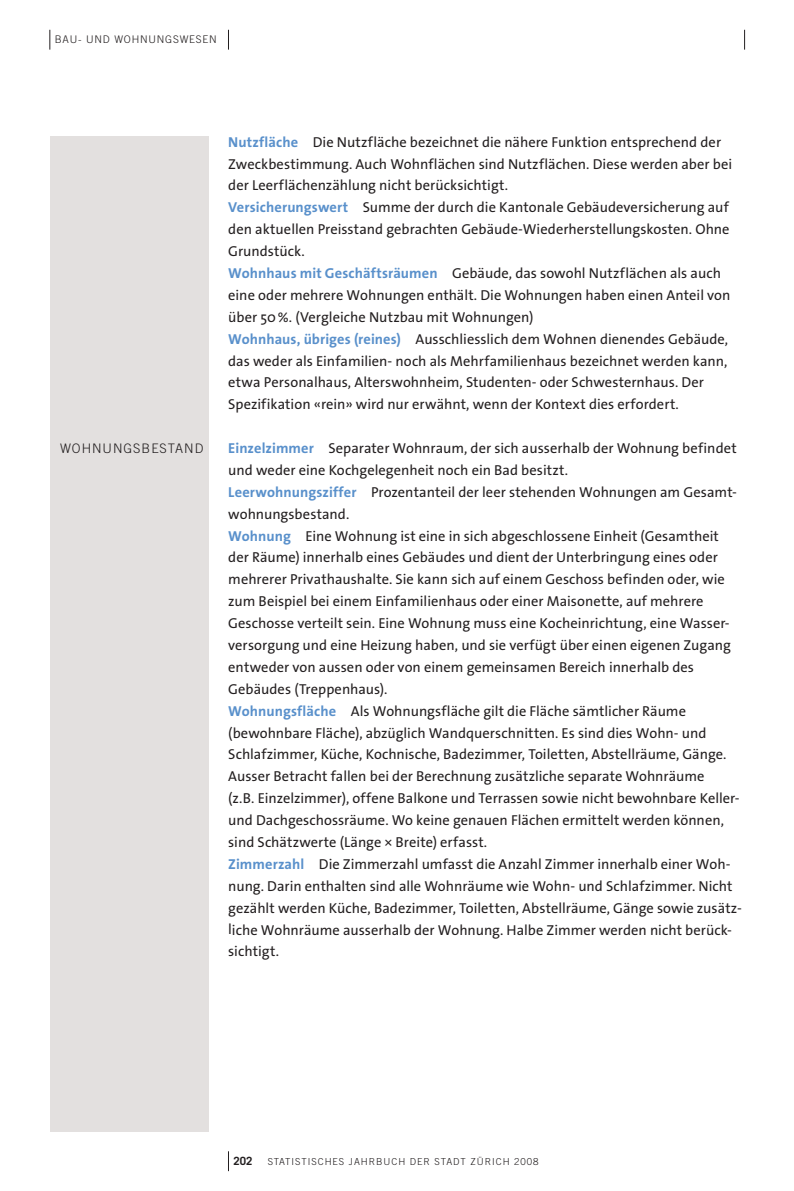
<style>
.page{position:relative;width:794px;height:1191px;background:#fff}
.page>*{position:absolute;margin:0;border:0;box-sizing:border-box;transform-origin:0 0}
.t1{font:14.35px/21.9px "The Sans OT5 Plain";color:#231f20}
.t2{font:300 13.12px "Trade Gothic LT Std";letter-spacing:.075em;color:#231f20}
.t3{font:700 11.38px "Trade Gothic LT Std";color:#231f20}
.t4{font:300 10.5px "Trade Gothic LT Std";letter-spacing:.075em;color:#231f20}
.t5{font:300 9.62px "Trade Gothic LT Std";letter-spacing:.1em;color:#231f20}
.s1{font-family:"The Sans OT7";font-weight:700;color:#5990cb}
</style>
<div class="page">
<div style="left:50px;top:136px;width:158px;height:995px;background:#e3e0df"></div>
<svg style="left:228px;top:1151px;width:1px;height:20px"></svg>
<svg style="left:50px;top:30px;width:1px;height:20px"></svg>
<svg style="left:228px;top:30px;width:1px;height:20px"></svg>
<svg style="left:744px;top:30px;width:1px;height:20px"></svg>
<p class="t4" style="left:55px;top:33px;width:94px">BAU- UN D WOHNUNG</p>
<p class="t4" style="left:173px;top:33px;width:37px">SWESEN</p>
<p class="t1" style="left:228px;top:131px;width:505px"><span class="s1">Nutzfläche</span> Die Nutzfläche bezeichnet die nähere Funktion entsprechend der Zweckbestimmung. Auch Wohnflächen sind Nutzflächen. Diese werden aber bei der Leerflächenzählung nicht berücksichtigt.<br><span class="s1">Versicherungswert</span> Summe der durch die Kantonale Gebäudeversicherung auf den aktuellen Preisstand gebrachten Gebäude-Wiederherstellungskosten. Ohne Grundstück.<br><span class="s1">Wohnhaus mit Geschäftsräumen</span> Gebäude, das sowohl Nutzflächen als auch eine oder mehrere Wohnungen enthält. Die Wohnungen haben einen Anteil von über 50%. (Vergleiche Nutzbau mit Wohnungen)<br><span class="s1">Wohnhaus, übriges (reines)</span> Ausschliesslich dem Wohnen dienendes Gebäude, das weder als Einfamilien- noch als Mehrfamilienhaus bezeichnet werden kann, etwa Personalhaus, Alterswohnheim, Studenten- oder Schwesternhaus. Der Spezifikation «rein» wird nur erwähnt, wenn der Kontext dies erfordert.</p>
<p class="t2" style="left:60px;top:440px;width:43px">WOHNUNG</p>
<p class="t2" style="left:133px;top:440px;width:72px">SBESTAN D</p>
<p class="t1" style="left:228px;top:437px;width:515px"><span class="s1">Einzelzimmer</span> Separater Wohnraum, der sich ausserhalb der Wohnung befindet und weder eine Kochgelegenheit noch ein Bad besitzt.<br><span class="s1">Leerwohnungsziffer</span> Prozentanteil der leer stehenden Wohnungen am Gesamt&shy;wohnungsbestand.<br><span class="s1">Wohnung</span> Eine Wohnung ist eine in sich abgeschlossene Einheit (Gesamtheit der Räume) innerhalb eines Gebäudes und dient der Unterbringung eines oder mehrerer Privathaushalte. Sie kann sich auf einem Geschoss befinden oder, wie zum Beispiel bei einem Einfamilienhaus oder einer Maisonette, auf mehrere Geschosse verteilt sein. Eine Wohnung muss eine Kocheinrichtung, eine Wasser&shy;versorgung und eine Heizung haben, und sie verfügt über einen eigenen Zugang entweder von aussen oder von einem gemeinsamen Bereich innerhalb des Ge-bäudes (Treppenhaus).<br><span class="s1">Wohnungsfläche</span> Als Wohnungsfläche gilt die Fläche sämtlicher Räume<br>(bewohn- bare Fläche), abzüglich Wandquerschnitten. Es sind dies Wohn- und Schlafzimmer, Küche, Kochnische, Badezimmer, Toiletten, Abstellräume, Gänge.<br>Ausser Betracht fallen bei der Berechnung zusätzliche separate Wohnräume<br>(z.B. Einzelzimmer), offene Balkone und Terrassen sowie nicht bewohnbare Keller&shy;und Dachgeschossräume. Wo keine genauen Flächen ermittelt werden können, sind Schätzwerte (Länge × Breite) erfasst.<br><span class="s1">Zimmerzahl</span> Die Zimmerzahl umfasst die Anzahl Zimmer innerhalb einer Woh&shy;nung. Darin enthalten sind alle Wohnräume wie Wohn- und Schlafzimmer. Nicht gezählt werden Küche, Badezimmer, Toiletten, Abstellräume, Gänge sowie zusätz&shy;liche Wohnräume ausserhalb der Wohnung. Halbe Zimmer werden nicht berück&shy;sichtigt.</p>
<p class="t3" style="left:233px;top:1153px;width:20px">202</p>
<p class="t5" style="left:268px;top:1155px;width:272px">STATISTISCHES JAHRBUCH DER STADT ZÜRICH 2008</p>
</div>
